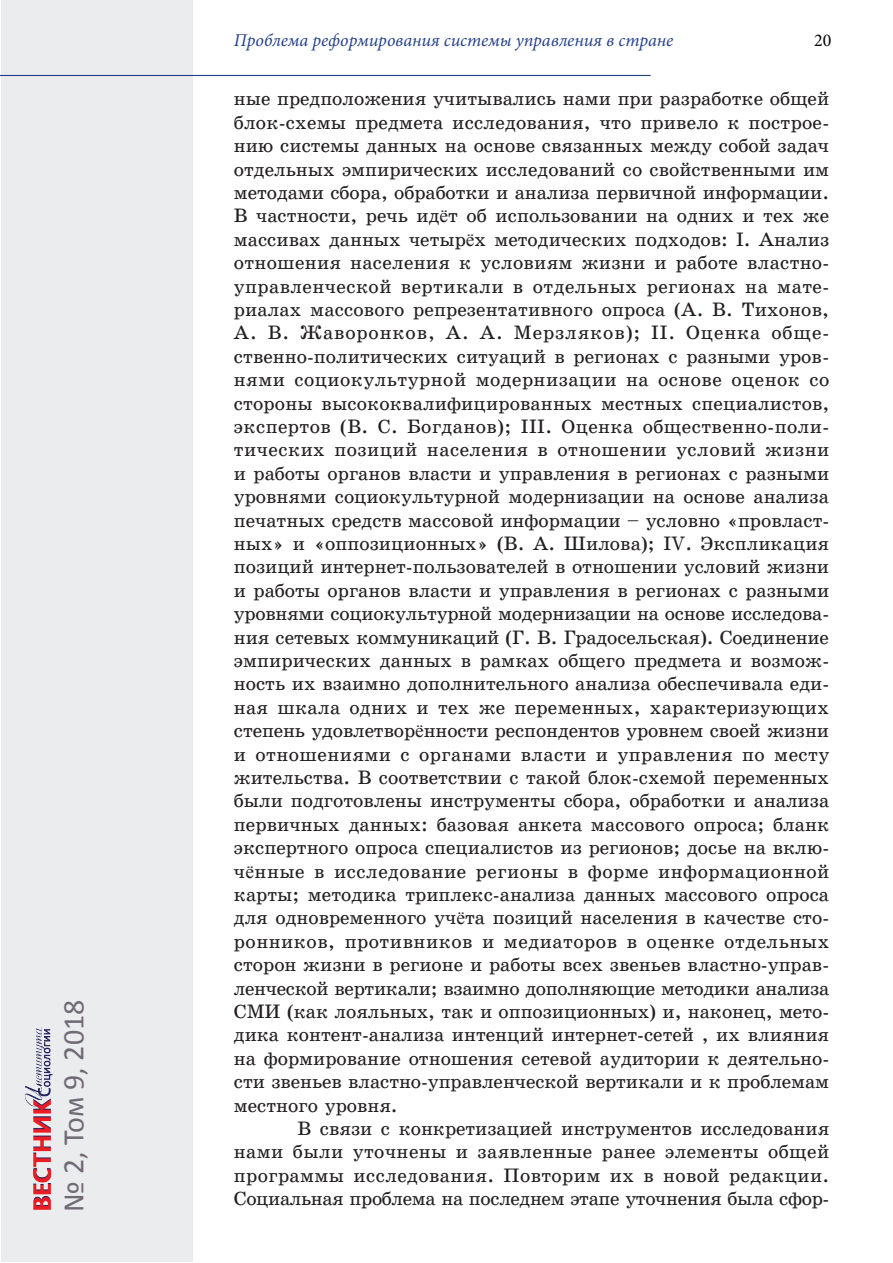
<style>
.page{position:relative;width:893px;height:1263px;background:#fff}
.page>*{position:absolute;margin:0;border:0;box-sizing:border-box;transform-origin:0 0}
.t1{font:30px "Calibri";color:#706a75}
.Текст{font:19.5px/23.4px "School Book C";letter-spacing:-.01em;color:#231f20;text-align:justify}
.t2{font:italic 18px "Minion Pro";color:#25408b}
.t3{font:18px "Minion Pro";color:#000}
.s1{font-family:"Times New Roman"}
</style>
<div class="page">
<div style="left:1px;top:1px;width:192px;height:1261px;background:#eaecee"></div>
<hr style="left:0;top:75px;width:651px;height:1px;background:#25408b">
<img style="left:25px;top:1027px;width:28px;height:183px">
<h1 class="t1" style="left:55px;top:1212px;width:214px;rotate:-90deg">№ 2, Том 9, 2018</h1>
<p class="t2" style="left:234px;top:28px;width:441px">Проблема реформирования системы управления в стране</p>
<p class="t3" style="left:814px;top:29px;width:19px">20</p>
<p class="Текст" style="left:234px;top:87px;width:597px">ные предположения учитывались нами при разработке общей блок-схемы предмета исследования, что привело к построе&shy;нию системы данных на основе связанных между собой задач отдельных эмпирических исследований со свойственными им методами сбора, обработки и анализа первичной информации.<br>В частности, речь ид<span class="s1">ё</span>т об использовании на одних и тех же массивах данных четыр<span class="s1">ё</span>х методических подходов: I. Анализ отношения населения к условиям жизни и работе властно&shy;управленческой вертикали в отдельных регионах на мате&shy;риалах массового репрезентативного опроса (А. В. Тихонов, А. В. Жаворонков, А. А. Мерзляков); II. Оценка обще&shy;ственно-политических ситуаций в регионах с разными уров&shy;нями социокультурной модернизации на основе оценок со стороны высококвалифицированных местных специалистов, экспертов (В. С. Богданов); III. Оценка общественно-поли&shy;тических позиций населения в отношении условий жизни и работы органов власти и управления в регионах с разными уровнями социокультурной модернизации на основе анализа печатных средств массовой информации – условно «провласт&shy;ных» и «оппозиционных» (В. А. Шилова); IV. Экспликация позиций интернет-пользователей в отношении условий жизни и работы органов власти и управления в регионах с разными уровнями социокультурной модернизации на основе исследова&shy;ния сетевых коммуникаций (Г. В. Градосельская). Соединение эмпирических данных в рамках общего предмета и возмож&shy;ность их взаимно дополнительного анализа обеспечивала еди&shy;ная шкала одних и тех же переменных, характеризующих степень удовлетвор<span class="s1">ё</span>нности респондентов уровнем своей жизни и отношениями с органами власти и управления по месту жительства. В соответствии с такой блок-схемой переменных были подготовлены инструменты сбора, обработки и анализа первичных данных: базовая анкета массового опроса; бланк экспертного опроса специалистов из регионов; досье на вклю&shy;ч<span class="s1">ё</span>нные в исследование регионы в форме информационной карты; методика триплекс-анализа данных массового опроса для одновременного уч<span class="s1">ё</span>та позиций населения в качестве сто&shy;ронников, противников и медиаторов в оценке отдельных сторон жизни в регионе и работы всех звеньев властно-управ&shy;ленческой вертикали; взаимно дополняющие методики анализа СМИ (как лояльных, так и оппозиционных) и, наконец, мето&shy;дика контент-анализа интенций интернет-сетей , их влияния на формирование отношения сетевой аудитории к деятельно&shy;сти звеньев властно-управленческой вертикали и к проблемам местного уровня.</p>
<p class="Текст" style="left:234px;top:1117px;width:597px;text-indent:64px">В связи с конкретизацией инструментов исследования нами были уточнены и заявленные ранее элементы общей программы исследования. Повторим их в новой редакции.<br>Социальная проблема на последнем этапе уточнения была сфор-</p>
</div>
